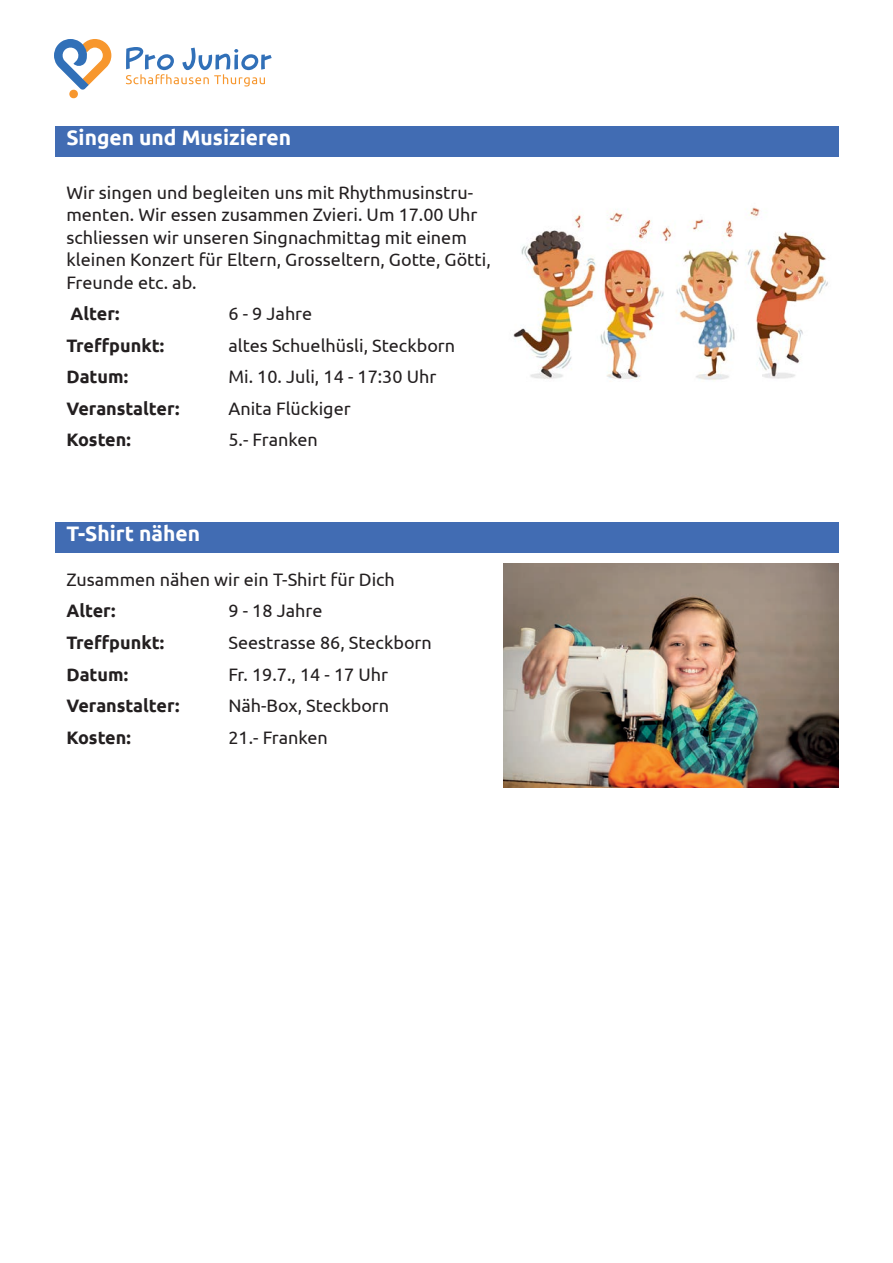
<style>
.page{position:relative;width:893px;height:1263px;background:#fff}
.page>*{position:absolute;margin:0;border:0;box-sizing:border-box;transform-origin:0 0}
.t1{font:700 21px "Ubuntu";color:#fff}
.t2{font:18px/22.5px "Ubuntu";color:#231f20}
.t3{font:700 18px "Ubuntu";color:#231f20}
</style>
<div class="page">
<svg style="left:54px;top:39px;width:57px;height:59px"></svg>
<svg style="left:126px;top:47px;width:146px;height:40px"></svg>
<div style="left:56px;top:522px;width:783px;height:30px;background:#416cb3"></div>
<div style="left:55px;top:126px;width:784px;height:31px;background:#416cb3"></div>
<img style="left:513px;top:207px;width:315px;height:173px">
<img style="left:503px;top:563px;width:336px;height:225px">
<p class="t1" style="left:66px;top:125px;width:226px">Singen und Musizieren</p>
<p class="t2" style="left:66px;top:181px;width:426px">Wir singen und begleiten uns mit Rhythmusinstru&shy;menten. Wir essen zusammen Zvieri. Um 17.00 Uhr schliessen wir unseren Singnachmittag mit einem kleinen Konzert für Eltern, Grosseltern, Gotte, Götti, Freunde etc. ab.</p>
<p class="t3" style="left:71px;top:303px;width:51px">Alter:</p>
<p class="t2" style="left:228px;top:302px;width:85px">6 - 9 Jahre</p>
<p class="t3" style="left:66px;top:335px;width:99px">Treffpunkt:</p>
<p class="t2" style="left:228px;top:334px;width:228px">altes Schuelhüsli, Steckborn</p>
<p class="t3" style="left:66px;top:366px;width:63px">Datum:</p>
<p class="t2" style="left:228px;top:365px;width:209px">Mi. 10. Juli, 14 - 17:30 Uhr</p>
<p class="t3" style="left:66px;top:398px;width:114px">Veranstalter:</p>
<p class="t2" style="left:228px;top:397px;width:124px">Anita Flückiger</p>
<p class="t3" style="left:66px;top:429px;width:66px">Kosten:</p>
<p class="t2" style="left:228px;top:428px;width:91px">5.- Franken</p>
<p class="t1" style="left:66px;top:521px;width:135px">T-Shirt nähen</p>
<p class="t2" style="left:66px;top:568px;width:330px">Zusammen nähen wir ein T-Shirt für Dich</p>
<p class="t3" style="left:66px;top:600px;width:51px">Alter:</p>
<p class="t2" style="left:228px;top:599px;width:95px">9 - 18 Jahre</p>
<p class="t3" style="left:66px;top:632px;width:99px">Treffpunkt:</p>
<p class="t2" style="left:228px;top:631px;width:205px">Seestrasse 86, Steckborn</p>
<p class="t3" style="left:66px;top:663px;width:63px">Datum:</p>
<p class="t2" style="left:228px;top:662px;width:161px">Fr. 19.7., 14 - 17 Uhr</p>
<p class="t3" style="left:66px;top:695px;width:114px">Veranstalter:</p>
<p class="t2" style="left:228px;top:694px;width:162px">Näh-Box, Steckborn</p>
<p class="t3" style="left:66px;top:726px;width:66px">Kosten:</p>
<p class="t2" style="left:228px;top:725px;width:101px">21.- Franken</p>
</div>
